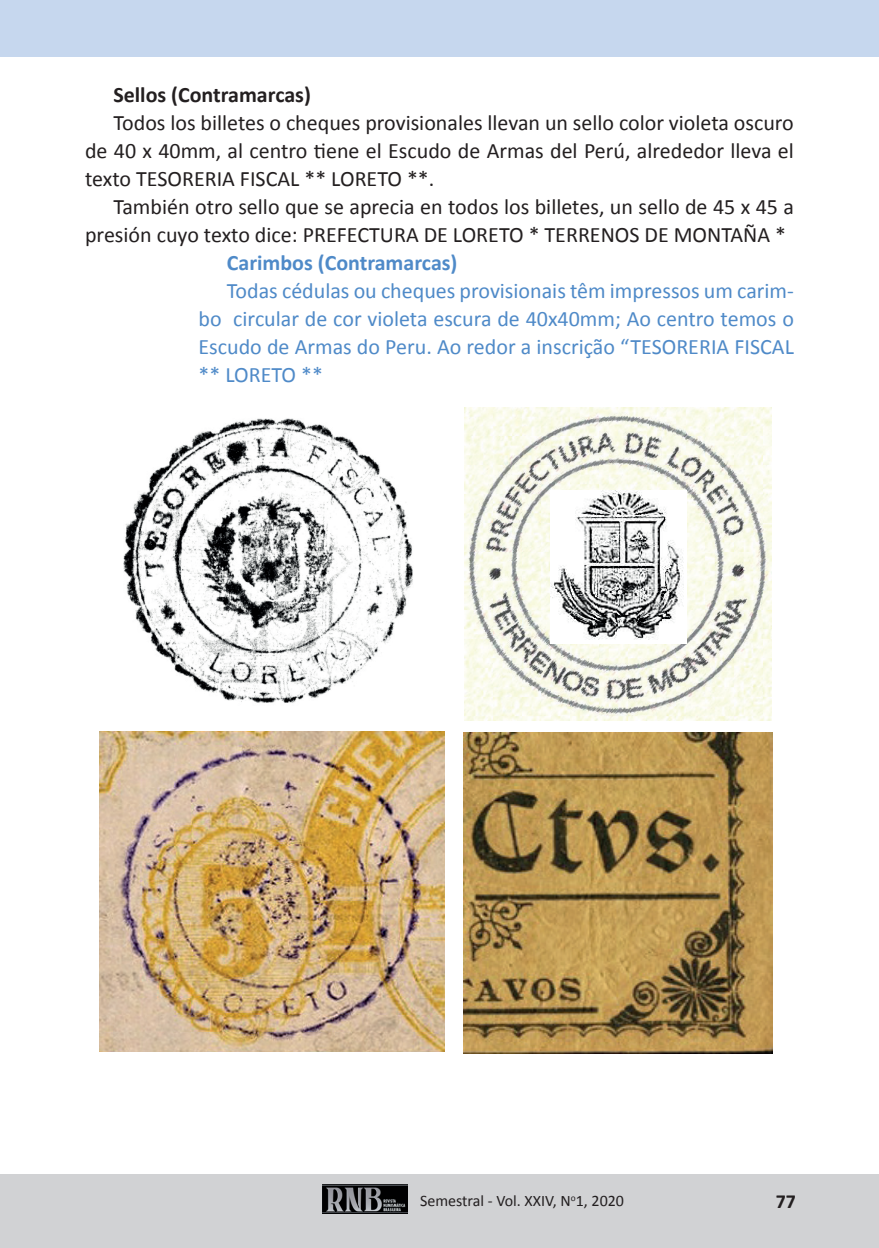
<style>
.page{position:relative;width:879px;height:1248px;background:#fff}
.page>*{position:absolute;margin:0;border:0;box-sizing:border-box;transform-origin:0 0}
.t1{font:22px/28px "Calibri";color:#231f20;text-align:justify}
.t2{font:22px/28px "Calibri";color:#4f8ac8;text-align:justify}
.t3{font:700 22px "Calibri";color:#4f8ac8}
.t4{font:700 22px "Calibri";color:#231f20}
.t5{font:700 20px "Calibri";color:#231f20}
.t6{font:16px "Calibri";color:#231f20}
</style>
<div class="page">
<hr style="left:0;top:1174px;width:4px;height:73px;background:#d1d2d4">
<div style="left:4px;top:1174px;width:875px;height:73px;background:#d1d2d4"></div>
<div style="left:0;top:0;width:879px;height:57px;background:#c6d7ee"></div>
<img style="left:323px;top:1184px;width:84px;height:29px">
<img style="left:123px;top:418px;width:290px;height:285px">
<img style="left:464px;top:408px;width:307px;height:312px">
<img style="left:551px;top:490px;width:135px;height:153px">
<img style="left:99px;top:731px;width:346px;height:320px">
<img style="left:464px;top:732px;width:308px;height:321px">
<p class="t4" style="left:113px;top:81px;width:199px">Sellos (Contramarcas)</p>
<p class="t1" style="left:85px;top:108px;width:710px;text-indent:28px">Todos los billetes o cheques provisionales llevan un sello color violeta oscuro de 40 x 40mm, al centro tiene el Escudo de Armas del Perú, alrededor lleva el texto TESORERIA FISCAL ** LORETO **.</p>
<p class="t1" style="left:85px;top:192px;width:710px;text-indent:28px">También otro sello que se aprecia en todos los billetes, un sello de 45 x 45 a presión cuyo texto dice: PREFECTURA DE LORETO * TERRENOS DE MONTAÑA *</p>
<p class="t3" style="left:227px;top:249px;width:232px">Carimbos (Contramarcas)</p>
<p class="t2" style="left:198px;top:276px;width:597px;text-indent:28px">Todas cédulas ou cheques provisionais têm impressos um carim&shy;bo circular de cor violeta escura de 40x40mm; Ao centro temos o Escudo de Armas do Peru. Ao redor a inscrição “TESORERIA FISCAL ** LORETO **</p>
<p class="t6" style="left:420px;top:1190px;width:205px">Semestral - Vol. XXIV, N<sup>o</sup>1, 2020</p>
<p class="t5" style="left:776px;top:1188px;width:22px">77</p>
</div>
